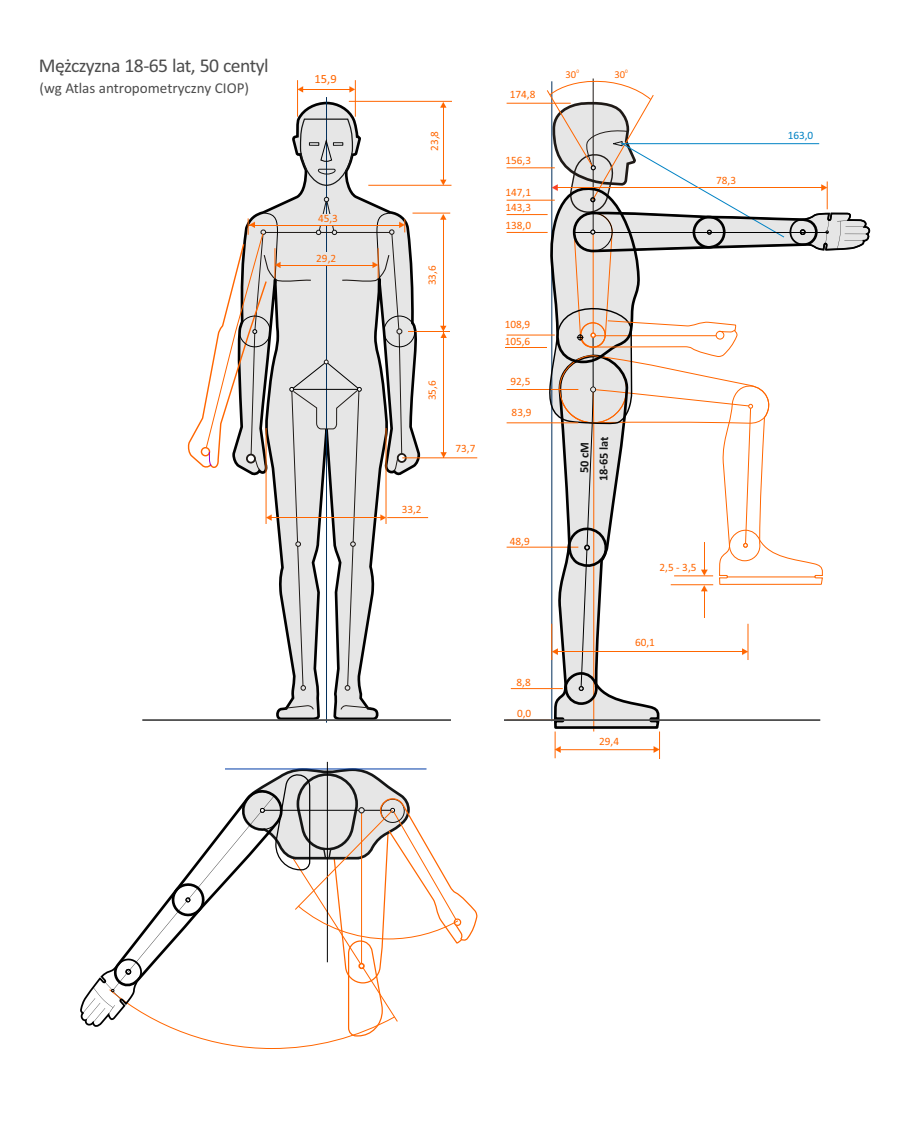
<style>
.page{position:relative;width:922px;height:1134px;background:#fff}
.page>*{position:absolute;margin:0;border:0;box-sizing:border-box;transform-origin:0 0}
.t1{font:19.62px "Calibri";letter-spacing:-.025em;color:#4d4d4d}
.t2{font:15.12px "Calibri";color:#4d4d4d}
.t3{font:12.5px "Calibri";color:#f60}
.t4{font:700 12.25px/19.2px "Calibri";color:#151616;text-align:center}
.t5{font:11.25px/17.1px "Calibri";color:#f60}
.t6{font:11.25px "Calibri";color:#0082c4}
.t7{font:10.62px "Calibri";color:#f60}
.t8{font:5.25px "Calibri";color:#f60}
</style>
<div class="page">
<hr style="left:506px;top:103px;width:64px;height:1px;background:#f60">
<hr style="left:506px;top:335px;width:48px;height:1px;background:#f60">
<hr style="left:506px;top:547px;width:72px;height:1px;background:#f60">
<hr style="left:506px;top:168px;width:48px;height:1px;background:#f60">
<hr style="left:506px;top:200px;width:48px;height:1px;background:#f60">
<hr style="left:506px;top:232px;width:41px;height:1px;background:#f60">
<hr style="left:592px;top:79px;width:1px;height:153px;background:#1f1a17">
<hr style="left:506px;top:389px;width:72px;height:1px;background:#f60">
<svg style="left:298px;top:86px;width:5px;height:7px"></svg>
<hr style="left:300px;top:89px;width:50px;height:1px;background:#f60">
<svg style="left:349px;top:86px;width:6px;height:7px"></svg>
<hr style="left:297px;top:80px;width:1px;height:37px;background:#f60">
<hr style="left:355px;top:80px;width:1px;height:37px;background:#f60">
<svg style="left:276px;top:100px;width:145px;height:619px"></svg>
<hr style="left:326px;top:97px;width:1px;height:626px;background:#03305c">
<hr style="left:349px;top:101px;width:103px;height:1px;background:#f60">
<hr style="left:368px;top:185px;width:83px;height:1px;background:#f60">
<svg style="left:299px;top:118px;width:54px;height:68px;background:#c4c5c6"></svg>
<hr style="left:412px;top:213px;width:38px;height:1px;background:#f60">
<hr style="left:408px;top:332px;width:42px;height:1px;background:#f60">
<hr style="left:402px;top:458px;width:75px;height:1px;background:#f60">
<svg style="left:284px;top:705px;width:30px;height:5px"></svg>
<svg style="left:340px;top:705px;width:32px;height:5px"></svg>
<div style="left:383px;top:316px;width:32px;height:31px;border:1px solid #000;border-radius:50%"></div>
<hr style="left:510px;top:688px;width:52px;height:1px;background:#f60">
<svg style="left:440px;top:102px;width:6px;height:6px"></svg>
<hr style="left:443px;top:107px;width:1px;height:75px;background:#f60">
<svg style="left:440px;top:180px;width:6px;height:5px"></svg>
<svg style="left:440px;top:214px;width:6px;height:6px"></svg>
<hr style="left:443px;top:219px;width:1px;height:239px;background:#f60">
<svg style="left:440px;top:452px;width:6px;height:6px"></svg>
<svg style="left:440px;top:326px;width:6px;height:12px"></svg>
<svg style="left:187px;top:196px;width:218px;height:495px"></svg>
<hr style="left:387px;top:517px;width:41px;height:1px;background:#f60">
<div style="left:314px;top:252px;width:22px;height:13px;background:#e6e6e6"></div>
<hr style="left:278px;top:265px;width:97px;height:1px;background:#f60">
<hr style="left:327px;top:762px;width:1px;height:200px;background:#000">
<svg style="left:80px;top:767px;width:398px;height:282px"></svg>
<hr style="left:249px;top:225px;width:153px;height:1px;background:#f60">
<hr style="left:142px;top:719px;width:309px;height:2px;background:#4d4d4d">
<hr style="left:504px;top:719px;width:316px;height:2px;background:#4d4d4d">
<hr style="left:505px;top:348px;width:41px;height:1px;background:#f60">
<hr style="left:506px;top:423px;width:72px;height:1px;background:#f60">
<svg style="left:546px;top:80px;width:324px;height:679px"></svg>
<hr style="left:747px;top:624px;width:1px;height:36px;background:#f60">
<hr style="left:506px;top:214px;width:41px;height:1px;background:#f60">
<h1 class="t1" style="left:39px;top:57px;width:231px">Mężczyzna 18-65 lat, 50 centyl</h1>
<h2 class="t2" style="left:40px;top:82px;width:211px">(wg Atlas antropometryczny CIOP)</h2>
<p class="t3" style="left:314px;top:74px;width:24px">15,9</p>
<p class="t5" style="left:318px;top:210px;width:21px">45,3</p>
<p class="t5" style="left:316px;top:251px;width:21px">29,2</p>
<p class="t5" style="left:426px;top:151px;width:21px;rotate:-90deg">23,8</p>
<p class="t5" style="left:424px;top:285px;width:21px;rotate:-90deg">33,6</p>
<p class="t5" style="left:424px;top:400px;width:21px;rotate:-90deg">35,6</p>
<p class="t5" style="left:455px;top:441px;width:21px">73,7</p>
<p class="t5" style="left:401px;top:502px;width:21px">33,2</p>
<p class="t5" style="left:509px;top:87px;width:27px">174,8</p>
<p class="t5" style="left:505px;top:153px;width:27px">156,3</p>
<p class="t5" style="left:505px;top:184px;width:27px">147,1</p>
<p class="t5" style="left:505px;top:199px;width:27px">143,3</p>
<p class="t5" style="left:505px;top:218px;width:27px">138,0</p>
<p class="t5" style="left:504px;top:317px;width:27px">108,9<br>105,6</p>
<p class="t5" style="left:510px;top:373px;width:21px">92,5</p>
<p class="t5" style="left:511px;top:405px;width:21px">83,9</p>
<p class="t5" style="left:509px;top:534px;width:21px">48,9</p>
<p class="t5" style="left:516px;top:675px;width:16px">8,8</p>
<p class="t5" style="left:517px;top:706px;width:16px">0,0</p>
<p class="t8" style="left:576px;top:69px;width:4px">0</p>
<p class="t7" style="left:565px;top:70px;width:12px">30</p>
<p class="t8" style="left:625px;top:69px;width:4px">0</p>
<p class="t7" style="left:614px;top:70px;width:12px">30</p>
<p class="t5" style="left:716px;top:173px;width:21px">78,3</p>
<p class="t4" style="left:575px;top:481px;width:46px;rotate:-89deg">50 cM<br>18-65 lat</p>
<p class="t5" style="left:659px;top:560px;width:38px">2,5 - 3,5</p>
<p class="t5" style="left:635px;top:635px;width:21px">60,1</p>
<p class="t5" style="left:599px;top:733px;width:21px">29,4</p>
<p class="t6" style="left:787px;top:131px;width:27px">163,0</p>
</div>
